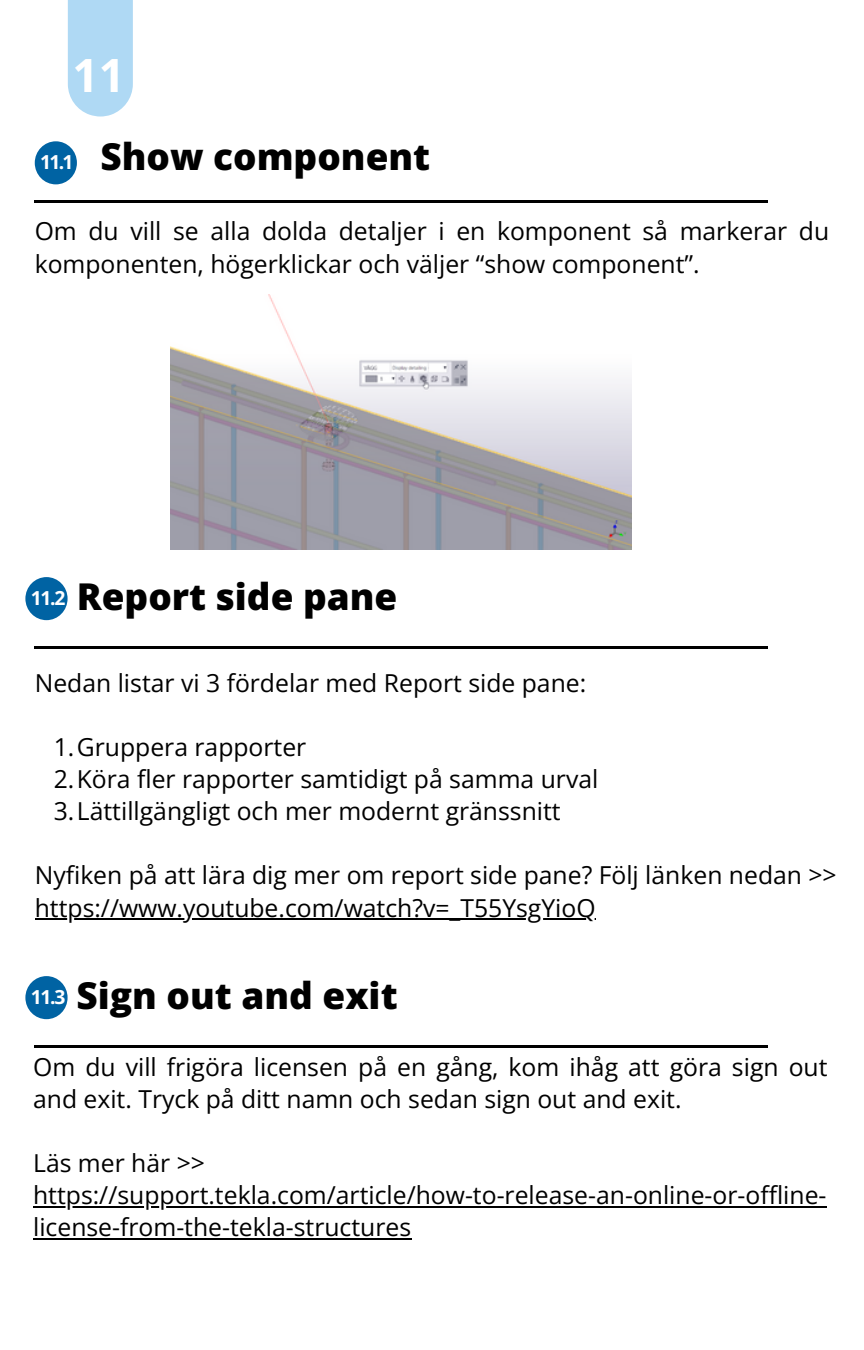
<style>
.page{position:relative;width:864px;height:1350px;background:#fff}
.page>*{position:absolute;margin:0;border:0;box-sizing:border-box;transform-origin:0 0}
.t1{font:700 45.9px "Open Sans";color:#fff}
.t2{font:800 36.9px "Open Sans";color:#000}
.t3{font:24.75px/31.9px "Open Sans";color:#000}
.t4{font:700 19.35px "Open Sans";color:#fff}
.t5{font:700 15.3px "Open Sans";color:#fff}
.s1{font-weight:700;font-size:19.35px;color:#fff}
</style>
<div class="page">
<svg style="left:68px;top:0;width:65px;height:116px;background:#b3dbf4"></svg>
<hr style="left:35px;top:201px;width:733px;height:1px;background:#000">
<div style="left:35px;top:141px;width:42px;height:43px;background:#0063a3;border-radius:50%"></div>
<hr style="left:35px;top:647px;width:733px;height:1px;background:#000">
<img style="left:171px;top:295px;width:460px;height:254px">
<hr style="left:35px;top:918px;width:561px;height:2px;background:#000">
<div style="left:25px;top:577px;width:43px;height:43px;background:#0063a3;border-radius:50%"></div>
<hr style="left:35px;top:1046px;width:733px;height:1px;background:#000">
<div style="left:25px;top:976px;width:43px;height:43px;background:#0063a3;border-radius:50%"></div>
<hr style="left:33px;top:1206px;width:794px;height:2px;background:#000">
<hr style="left:33px;top:1238px;width:378px;height:2px;background:#000">
<h1 class="t1" style="left:73px;top:43px;width:54px">11</h1>
<p class="t4" style="left:40px;top:149px;width:35px">11.1</p>
<h2 class="t2" style="left:100px;top:130px;width:331px">Show component</h2>
<p class="t3" style="left:35px;top:213px;width:796px;line-height:33.8px">Om du vill se alla dolda detaljer i en komponent så markerar du komponenten, högerklickar och väljer “show component”.</p>
<p class="t4" style="left:31px;top:584px;width:36px">11.2</p>
<p class="t5" style="left:35px;top:587px;width:32px">11.2</p>
<h2 class="t2" style="left:77px;top:571px;width:322px">Report side pane</h2>
<p class="t3" style="left:35px;top:666px;width:553px">Nedan listar vi 3 fördelar med Report side pane:</p>
<p class="t3" style="left:54px;top:731px;width:546px">1.Gruppera rapporter<br>2.Köra fler rapporter samtidigt på samma urval<br>3.Lättillgängligt och mer modernt gränssnitt</p>
<p class="t3" style="left:35px;top:859px;width:803px">Nyfiken på att lära dig mer om report side pane? Följ länken nedan &gt;&gt; https://www.youtube.com/watch?v=_T55YsgYioQ</p>
<h2 class="t2" style="left:31px;top:970px;width:368px"><span class="s1">11.3</span> Sign out and exit</h2>
<p class="t3" style="left:33px;top:1050px;width:796px">Om du vill frigöra licensen på en gång, kom ihåg att göra sign out and exit. Tryck på ditt namn och sedan sign out and exit.</p>
<p class="t3" style="left:33px;top:1147px;width:795px">Läs mer här &gt;&gt; https://support.tekla.com/article/how-to-release-an-online-or-offline&shy;license-from-the-tekla-structures</p>
</div>
